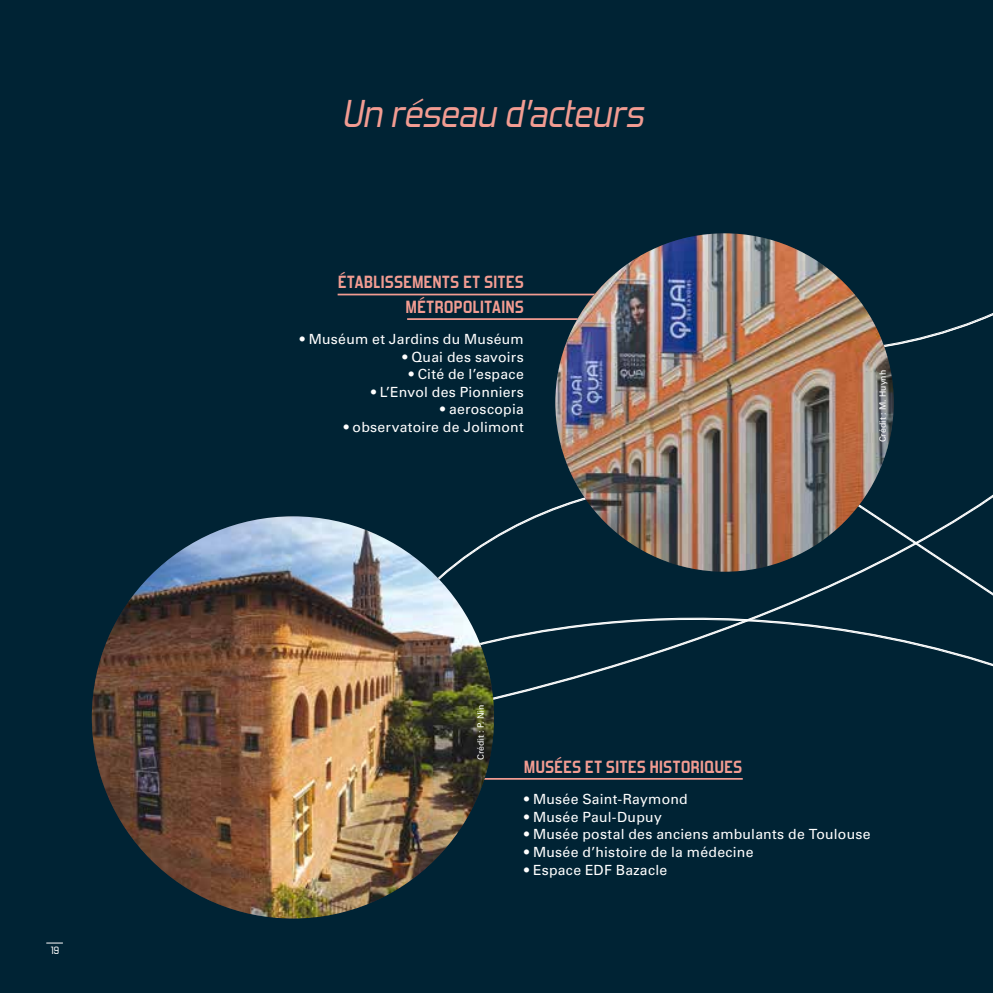
<style>
.page{position:relative;width:993px;height:993px;background:#fff}
.page>*{position:absolute;margin:0;border:0;box-sizing:border-box;transform-origin:0 0}
.t1{font:italic 38.5px "Forgotten Futurist Rg";letter-spacing:-.005em;color:#f29c92}
.t2{font:700 17.5px/24.5px "Forgotten Futurist Rg";letter-spacing:.03em;color:#f29c92;text-align:right}
.t3{font:14px "Univers";letter-spacing:.015em;color:#fff}
.t4{font:10.5px "Forgotten Futurist Rg";color:#fff}
.t5{font:8.75px "Univers";color:#fff}
</style>
<div class="page">
<div style="left:0;top:0;width:992px;height:992px;background:#002334"></div>
<hr style="left:337px;top:293px;width:352px;height:2px;background:#f29c92">
<hr style="left:400px;top:777px;width:342px;height:2px;background:#f29c92">
<hr style="left:407px;top:318px;width:288px;height:2px;background:#f29c92">
<svg style="left:47px;top:942px;width:16px;height:1px"></svg>
<svg style="left:448px;top:293px;width:544px;height:410px"></svg>
<svg style="left:838px;top:277px;width:154px;height:75px"></svg>
<img style="left:92px;top:516px;width:402px;height:402px;border-radius:201px">
<img style="left:555px;top:233px;width:338px;height:338px;border-radius:169px">
<p class="t4" style="left:51px;top:943px;width:10px">19</p>
<h1 class="t1" style="left:342px;top:90px;width:303px">Un réseau d’acteurs</h1>
<p class="t2" style="left:338px;top:269px;width:187px">ÉTABLISSEMENTS ET SITES<br>MÉTROPOLITAINS</p>
<p class="t3" style="left:300px;top:331px;width:225px">• Muséum et Jardins du Muséum</p>
<p class="t3" style="left:402px;top:348px;width:123px">• Quai des savoirs</p>
<p class="t3" style="left:409px;top:366px;width:116px">• Cité de l’espace</p>
<p class="t3" style="left:371px;top:383px;width:154px">• L’Envol des Pionniers</p>
<p class="t3" style="left:440px;top:401px;width:85px">• aeroscopia</p>
<p class="t3" style="left:344px;top:418px;width:181px">• observatoire de Jolimont</p>
<p class="t5" style="left:877px;top:442px;width:74px;rotate:-90deg">Crédit : M. Huynh</p>
<p class="t5" style="left:475px;top:759px;width:57px;rotate:-90deg">Crédit : P. Nin</p>
<p class="t2" style="left:524px;top:754px;width:219px">MUSÉES ET SITES HISTORIQUES</p>
<p class="t3" style="left:524px;top:791px;width:165px">• Musée Saint-Raymond</p>
<p class="t3" style="left:524px;top:808px;width:139px">• Musée Paul-Dupuy</p>
<p class="t3" style="left:524px;top:826px;width:348px">• Musée postal des anciens ambulants de Toulouse</p>
<p class="t3" style="left:524px;top:843px;width:231px">• Musée d’histoire de la médecine</p>
<p class="t3" style="left:524px;top:861px;width:145px">• Espace EDF Bazacle</p>
</div>
